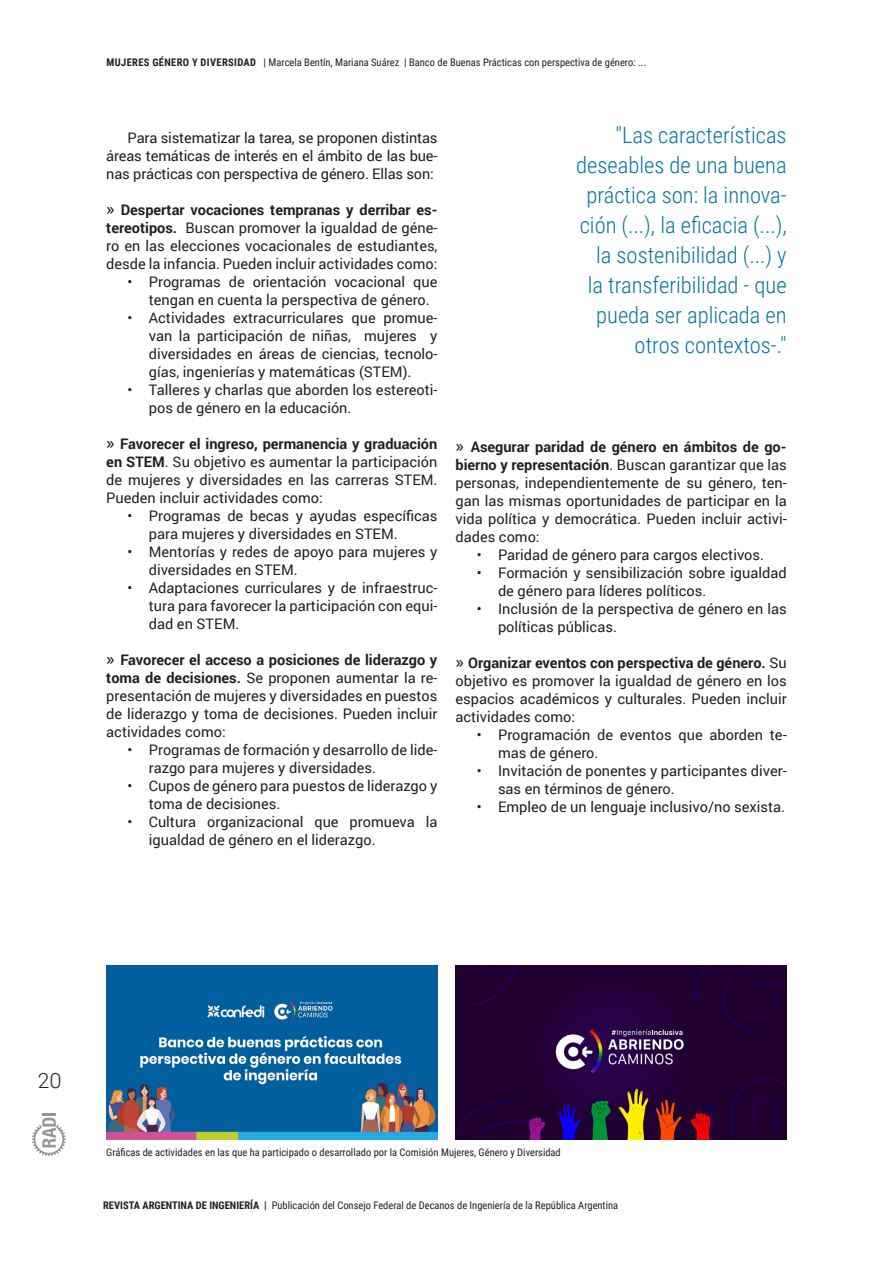
<style>
.page{position:relative;width:893px;height:1263px;background:#fff}
.page>*{position:absolute;margin:0;border:0;box-sizing:border-box;transform-origin:0 0}
.destacado{font:300 22.5px/30px "Roboto Condensed";color:#00769f;text-align:right}
.t1{font:300 21px "Roboto";color:#231f20}
.txtP1{font:14.55px/18px "Roboto";color:#231f20}
.TXT_corrido{font:14.55px/18px "Roboto";letter-spacing:-.01em;color:#231f20;text-align:justify}
.TXT_corrido-2{font:10.5px "Roboto Condensed";color:#231f20}
.Foto_pie{font:10.5px "Roboto Condensed";color:#231f20}
.s1{font-weight:700}
.s2{font-family:"Asap";font-size:18px}
</style>
<div class="page">
<hr style="left:42px;top:1113px;width:14px;height:3px;background:#939598">
<svg style="left:32px;top:1118px;width:34px;height:38px"></svg>
<img style="left:106px;top:965px;width:331px;height:175px">
<img style="left:455px;top:965px;width:332px;height:175px">
<p class="TXT_corrido-2" style="left:106px;top:55px;width:541px"><span class="s1">MUJERES GÉNERO Y DIVERSIDAD</span> | Marcela Bentín, Mariana Suárez | Banco de Buenas Prácticas con perspectiva de género: ...</p>
<p class="TXT_corrido" style="left:106px;top:129px;width:333px;text-indent:21px">Para sistematizar la tarea, se proponen distintas áreas temáticas de interés en el ámbito de las bue&shy;nas prácticas con perspectiva de género. Ellas son:</p>
<p class="txtP1" style="left:106px;top:201px;width:333px;text-align:justify"><span class="s2">»</span> <span class="s1">Despertar vocaciones tempranas y derribar es&shy;tereotipos.</span> Buscan promover la igualdad de géne&shy;ro en las elecciones vocacionales de estudiantes, desde la infancia. Pueden incluir actividades como:</p>
<p class="txtP1" style="left:149px;top:273px;width:290px;text-indent:-21px">• Programas de orientación vocacional que tengan en cuenta la perspectiva de género.</p>
<p class="txtP1" style="left:149px;top:309px;width:290px;text-align:justify;text-indent:-21px">• Actividades extracurriculares que promue&shy;van la participación de niñas, mujeres y diversidades en áreas de ciencias, tecnolo&shy;gías, ingenierías y matemáticas (STEM).</p>
<p class="txtP1" style="left:149px;top:381px;width:290px;text-indent:-21px">• Talleres y charlas que aborden los estereoti&shy;pos de género en la educación.</p>
<p class="txtP1" style="left:106px;top:435px;width:333px;text-align:justify"><span class="s2">»</span> <span class="s1">Favorecer el ingreso, permanencia y graduación en STEM</span>. Su objetivo es aumentar la participación de mujeres y diversidades en las carreras STEM.<br>Pueden incluir actividades como:</p>
<p class="txtP1" style="left:149px;top:507px;width:290px;text-indent:-21px">• Programas de becas y ayudas específicas para mujeres y diversidades en STEM.</p>
<p class="txtP1" style="left:149px;top:543px;width:290px;text-indent:-21px">• Mentorías y redes de apoyo para mujeres y diversidades en STEM.</p>
<p class="txtP1" style="left:149px;top:579px;width:290px;text-align:justify;text-indent:-21px">• Adaptaciones curriculares y de infraestruc&shy;tura para favorecer la participación con equi&shy;dad en STEM.</p>
<p class="txtP1" style="left:106px;top:651px;width:333px;text-align:justify"><span class="s2">»</span> <span class="s1">Favorecer el acceso a posiciones de liderazgo y toma de decisiones.</span> Se proponen aumentar la re&shy;presentación de mujeres y diversidades en puestos de liderazgo y toma de decisiones. Pueden incluir actividades como:</p>
<p class="txtP1" style="left:149px;top:741px;width:290px;text-indent:-21px">• Programas de formación y desarrollo de lide&shy;razgo para mujeres y diversidades.</p>
<p class="txtP1" style="left:149px;top:777px;width:290px;text-indent:-21px">• Cupos de género para puestos de liderazgo y toma de decisiones.</p>
<p class="txtP1" style="left:149px;top:813px;width:290px;text-indent:-21px">• Cultura organizacional que promueva la igualdad de género en el liderazgo.</p>
<p class="destacado" style="left:576px;top:119px;width:212px">"Las características deseables de una buena práctica son: la innova&shy;ción (...), la eficacia (...), la sostenibilidad (...) y la transferibilidad - que pueda ser aplicada en otros contextos-."</p>
<p class="txtP1" style="left:455px;top:438px;width:333px;text-align:justify"><span class="s2">»</span> <span class="s1">Asegurar paridad de género en ámbitos de go&shy;bierno y representación</span>. Buscan garantizar que las personas, independientemente de su género, ten&shy;gan las mismas oportunidades de participar en la vida política y democrática. Pueden incluir activi&shy;dades como:</p>
<p class="txtP1" style="left:477px;top:546px;width:289px">• Paridad de género para cargos electivos.</p>
<p class="txtP1" style="left:498px;top:564px;width:290px;text-indent:-21px">• Formación y sensibilización sobre igualdad de género para líderes políticos.</p>
<p class="txtP1" style="left:498px;top:600px;width:290px;text-indent:-21px">• Inclusión de la perspectiva de género en las políticas públicas.</p>
<p class="txtP1" style="left:455px;top:654px;width:333px;text-align:justify"><span class="s2">»</span> <span class="s1">Organizar eventos con perspectiva de género.</span> Su objetivo es promover la igualdad de género en los espacios académicos y culturales. Pueden incluir actividades como:</p>
<p class="txtP1" style="left:498px;top:726px;width:290px;text-indent:-21px">• Programación de eventos que aborden te&shy;mas de género.</p>
<p class="txtP1" style="left:498px;top:762px;width:290px;text-indent:-21px">• Invitación de ponentes y participantes diver&shy;sas en términos de género.</p>
<p class="txtP1" style="left:477px;top:798px;width:310px">• Empleo de un lenguaje inclusivo/no sexista.</p>
<h2 class="t1" style="left:38px;top:1066px;width:25px">20</h2>
<p class="Foto_pie" style="left:106px;top:1145px;width:456px">Gráficas de actividades en las que ha participado o desarrollado por la Comisión Mujeres, Género y Diversidad</p>
<p class="TXT_corrido-2" style="left:103px;top:1198px;width:517px"><span class="s1">REVISTA ARGENTINA DE INGENIERÍA |</span> Publicación del Consejo Federal de Decanos de Ingeniería de la República Argentina</p>
</div>
